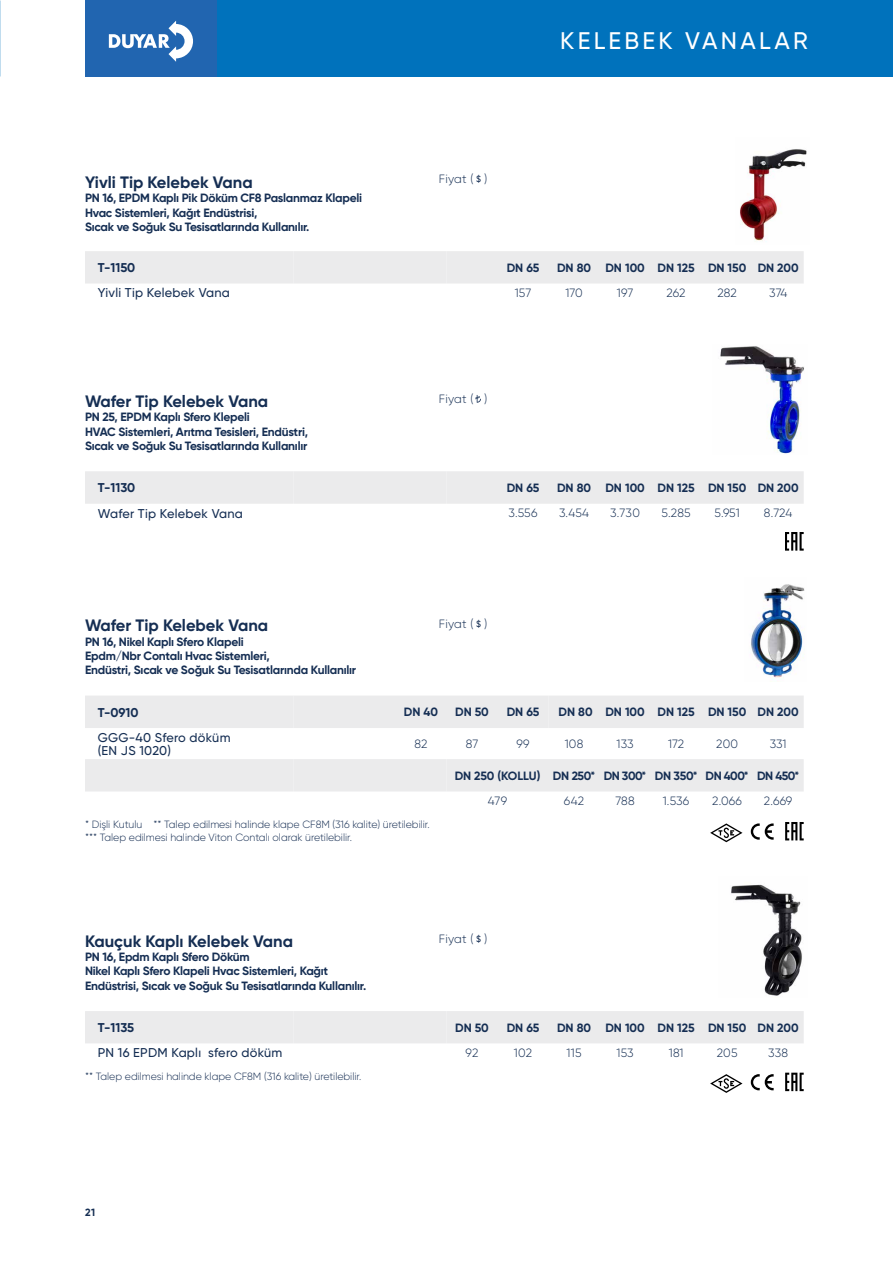
<style>
.page{position:relative;width:893px;height:1263px;background:#fff}
.page>*{position:absolute;margin:0;border:0;box-sizing:border-box;transform-origin:0 0}
.t1{font:500 24px "Gilroy";letter-spacing:.135em;color:#fff}
.t2{font:700 16.5px "Gilroy";color:#152e53}
.t3{font:500 12.75px/13.5px "Gilroy";letter-spacing:.02em;color:#152e53}
.t4{font:700 12.75px "Gilroy";color:#152e53}
.t5{font:700 12px/14.4px "Gilroy";letter-spacing:-.02em;color:#152e53}
.t6{font:300 12px "Gilroy";letter-spacing:.02em;color:#152e53}
.t7{font:700 12px "Gilroy";color:#152e53}
.t8{font:300 10.5px/12.6px "Gilroy";letter-spacing:-.005em;color:#193155}
.t9{font:700 10.5px "Gilroy";color:#152e53}
.t10{font:500 9px "Gilroy";color:#152e53}
</style>
<div class="page">
<svg style="left:475px;top:395px;width:6px;height:8px"></svg>
<div style="left:202px;top:0;width:691px;height:77px;background:#0072bc"></div>
<div style="left:85px;top:0;width:132px;height:77px;background:#2165b0"></div>
<svg style="left:109px;top:21px;width:84px;height:41px"></svg>
<div style="left:85px;top:251px;width:719px;height:33px;background:#ebebec"></div>
<img style="left:740px;top:149px;width:67px;height:93px">
<div style="left:85px;top:471px;width:719px;height:33px;background:#ebebec"></div>
<img style="left:720px;top:346px;width:84px;height:108px">
<img style="left:751px;top:584px;width:54px;height:94px">
<svg style="left:85px;top:696px;width:719px;height:96px"></svg>
<img style="left:731px;top:884px;width:71px;height:112px">
<div style="left:85px;top:1011px;width:719px;height:32px;background:#ebebec"></div>
<svg style="left:785px;top:532px;width:19px;height:19px"></svg>
<svg style="left:751px;top:823px;width:23px;height:17px"></svg>
<svg style="left:710px;top:823px;width:32px;height:19px"></svg>
<svg style="left:785px;top:822px;width:19px;height:18px"></svg>
<svg style="left:751px;top:1074px;width:23px;height:16px"></svg>
<svg style="left:710px;top:1074px;width:32px;height:19px"></svg>
<svg style="left:785px;top:1073px;width:19px;height:18px"></svg>
<h1 class="t1" style="left:560px;top:26px;width:249px">KELEBEK VANALAR</h1>
<p class="t6" style="left:439px;top:172px;width:50px">Fiyat ( )</p>
<p class="t10" style="left:476px;top:173px;width:6px">$</p>
<h2 class="t2" style="left:85px;top:172px;width:169px">Yivli Tip Kelebek Vana</h2>
<p class="t5" style="left:85px;top:191px;width:279px">PN 16, EPDM Kaplı Pik Döküm CF8 Paslanmaz Klapeli<br>Hvac Sistemleri, Kağıt Endüstrisi,<br>Sıcak ve Soğuk Su Tesisatlarında Kullanılır.</p>
<p class="t4" style="left:98px;top:260px;width:39px">T-1150</p>
<p class="t5" style="left:507px;top:261px;width:34px">DN 65</p>
<p class="t7" style="left:557px;top:260px;width:243px">DN 80 DN 100 DN 125 DN 150 DN 200</p>
<p class="t3" style="left:98px;top:286px;width:134px">Yivli Tip Kelebek Vana</p>
<p class="t6" style="left:515px;top:286px;width:18px">157</p>
<p class="t6" style="left:565px;top:286px;width:19px">170</p>
<p class="t6" style="left:617px;top:286px;width:18px">197</p>
<p class="t6" style="left:667px;top:286px;width:20px">262</p>
<p class="t6" style="left:717px;top:286px;width:21px">282</p>
<p class="t6" style="left:769px;top:286px;width:20px">374</p>
<h2 class="t2" style="left:85px;top:391px;width:185px">Wafer Tip Kelebek Vana</h2>
<p class="t5" style="left:85px;top:410px;width:225px">PN 25, EPDM Kaplı Sfero Klepeli<br>HVAC Sistemleri, Arıtma Tesisleri, Endüstri,<br>Sıcak ve Soğuk Su Tesisatlarında Kullanılır</p>
<p class="t6" style="left:439px;top:392px;width:50px">Fiyat ( )</p>
<p class="t4" style="left:98px;top:480px;width:39px">T-1130</p>
<p class="t5" style="left:507px;top:481px;width:34px">DN 65</p>
<p class="t7" style="left:557px;top:480px;width:243px">DN 80 DN 100 DN 125 DN 150 DN 200</p>
<p class="t3" style="left:98px;top:506px;width:147px">Wafer Tip Kelebek Vana</p>
<p class="t6" style="left:509px;top:506px;width:30px">3.556</p>
<p class="t6" style="left:559px;top:506px;width:31px">3.454</p>
<p class="t6" style="left:610px;top:506px;width:31px">3.730</p>
<p class="t6" style="left:662px;top:506px;width:31px">5.285</p>
<p class="t6" style="left:715px;top:506px;width:27px">5.951</p>
<p class="t6" style="left:764px;top:506px;width:30px">8.724</p>
<h2 class="t2" style="left:85px;top:615px;width:185px">Wafer Tip Kelebek Vana</h2>
<p class="t5" style="left:85px;top:634px;width:273px">PN 16, Nikel Kaplı Sfero Klapeli<br>Epdm/Nbr Contalı Hvac Sistemleri,<br>Endüstri, Sıcak ve Soğuk Su Tesisatlarında Kullanılır</p>
<p class="t6" style="left:439px;top:616px;width:50px">Fiyat ( )</p>
<p class="t10" style="left:476px;top:618px;width:6px">$</p>
<p class="t4" style="left:98px;top:704px;width:42px">T-0910</p>
<p class="t5" style="left:404px;top:705px;width:36px">DN 40</p>
<p class="t5" style="left:455px;top:705px;width:35px">DN 50</p>
<p class="t5" style="left:507px;top:705px;width:34px">DN 65</p>
<p class="t7" style="left:559px;top:705px;width:242px">DN 80 DN 100 DN 125 DN 150 DN 200</p>
<p class="t3" style="left:98px;top:730px;width:134px">GGG-40 Sfero döküm (EN JS 1020)</p>
<p class="t6" style="left:414px;top:737px;width:14px">82</p>
<p class="t6" style="left:466px;top:737px;width:14px">87</p>
<p class="t6" style="left:516px;top:737px;width:15px">99</p>
<p class="t6" style="left:565px;top:737px;width:20px">108</p>
<p class="t6" style="left:616px;top:737px;width:19px">133</p>
<p class="t6" style="left:668px;top:737px;width:18px">172</p>
<p class="t6" style="left:716px;top:737px;width:23px">200</p>
<p class="t6" style="left:770px;top:737px;width:18px">331</p>
<p class="t5" style="left:455px;top:768px;width:346px">DN 250 (KOLLU) DN 250* DN 300* DN 350* DN 400* DN 450*</p>
<p class="t6" style="left:488px;top:794px;width:21px">479</p>
<p class="t6" style="left:564px;top:794px;width:22px">642</p>
<p class="t6" style="left:615px;top:794px;width:21px">788</p>
<p class="t6" style="left:663px;top:794px;width:28px">1.536</p>
<p class="t6" style="left:712px;top:794px;width:31px">2.066</p>
<p class="t6" style="left:764px;top:794px;width:30px">2.669</p>
<p class="t8" style="left:85px;top:818px;width:346px">* Dişli Kutulu ** Talep edilmesi halinde klape CF8M (316 kalite) üretilebilir. *** Talep edilmesi halinde Viton Contalı olarak üretilebilir.</p>
<h2 class="t2" style="left:85px;top:930px;width:209px">Kauçuk Kaplı Kelebek Vana</h2>
<p class="t5" style="left:85px;top:949px;width:283px">PN 16, Epdm Kaplı Sfero Döküm<br>Nikel Kaplı Sfero Klapeli Hvac Sistemleri, Kağıt<br>Endüstrisi, Sıcak ve Soğuk Su Tesisatlarında Kullanılır.</p>
<p class="t6" style="left:439px;top:932px;width:50px">Fiyat ( )</p>
<p class="t10" style="left:476px;top:933px;width:6px">$</p>
<p class="t4" style="left:98px;top:1020px;width:38px">T-1135</p>
<p class="t5" style="left:455px;top:1020px;width:35px">DN 50</p>
<p class="t5" style="left:507px;top:1020px;width:34px">DN 65</p>
<p class="t7" style="left:557px;top:1020px;width:243px">DN 80 DN 100 DN 125 DN 150 DN 200</p>
<p class="t3" style="left:98px;top:1046px;width:186px">PN 16 EPDM Kaplı sfero döküm</p>
<p class="t6" style="left:465px;top:1045px;width:15px">92</p>
<p class="t6" style="left:514px;top:1045px;width:20px">102</p>
<p class="t6" style="left:567px;top:1045px;width:16px">115</p>
<p class="t6" style="left:616px;top:1045px;width:19px">153</p>
<p class="t6" style="left:669px;top:1045px;width:16px">181</p>
<p class="t6" style="left:717px;top:1045px;width:22px">205</p>
<p class="t6" style="left:768px;top:1045px;width:21px">338</p>
<p class="t8" style="left:85px;top:1070px;width:278px">** Talep edilmesi halinde klape CF8M (316 kalite) üretilebilir.</p>
<p class="t9" style="left:85px;top:1205px;width:12px">21</p>
</div>
